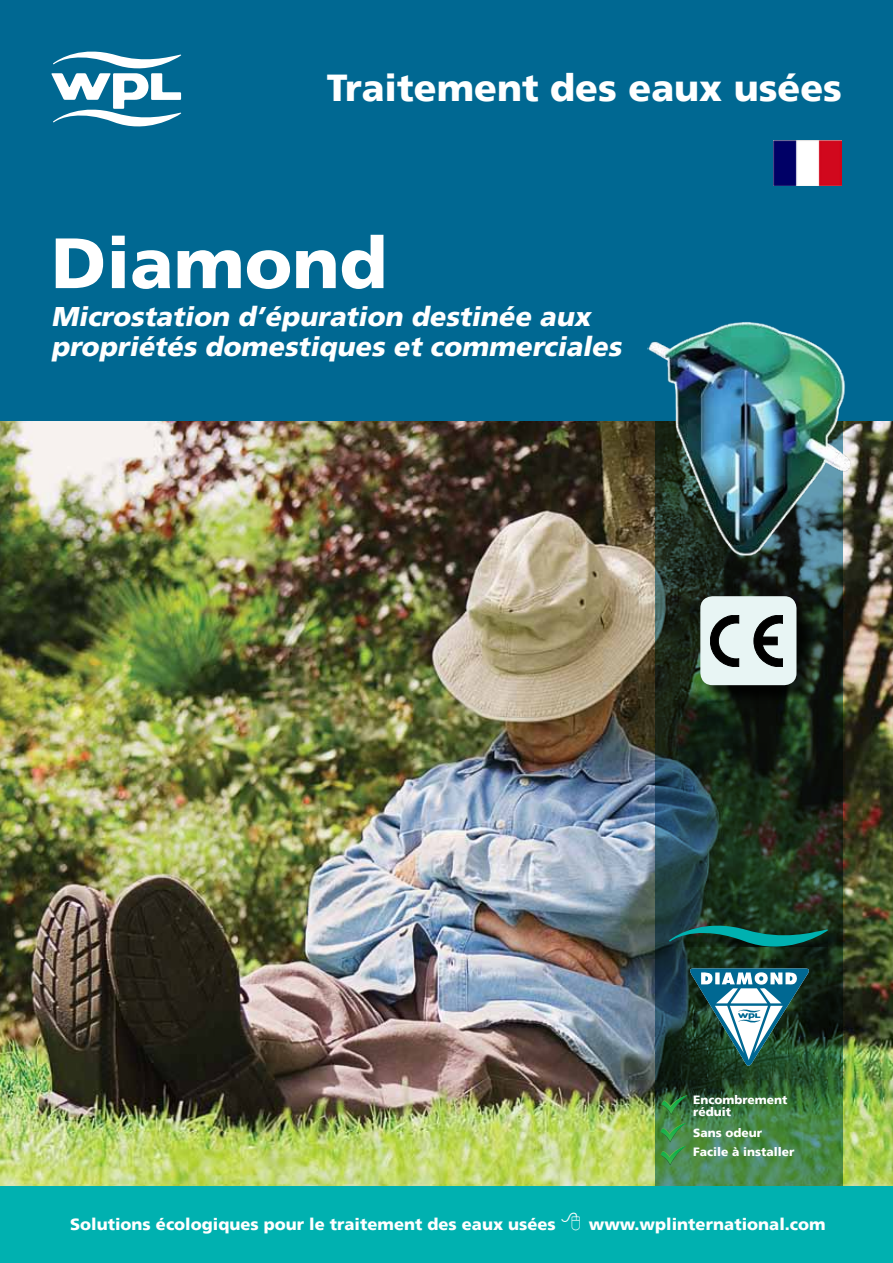
<style>
.page{position:relative;width:893px;height:1263px;background:#fff}
.page>*{position:absolute;margin:0;border:0;box-sizing:border-box;transform-origin:0 0}
.t1{font:900 71.1px "Frutiger";color:#fff}
.t2{font:900 37.5px "Frutiger";color:#fff}
.t3{font:italic 900 27px/30px "Frutiger";color:#fff}
.t4{font:900 16.5px "Frutiger";color:#fff}
.t5{font:900 12px/11.7px "Frutiger";color:#fff}
</style>
<div class="page">
<img style="left:0;top:421px;width:893px;height:765px">
<img style="left:655px;top:556px;width:187px;height:630px">
<div style="left:0;top:0;width:893px;height:421px;background:#006892"></div>
<div style="left:0;top:1186px;width:893px;height:77px;background:#00b1b0"></div>
<svg style="left:51px;top:51px;width:130px;height:76px"></svg>
<svg style="left:669px;top:926px;width:159px;height:20px;background:#0d5f57"></svg>
<svg style="left:661px;top:1095px;width:26px;height:20px"></svg>
<svg style="left:660px;top:1123px;width:26px;height:43px"></svg>
<svg style="left:688px;top:968px;width:121px;height:98px"></svg>
<img style="left:647px;top:322px;width:205px;height:234px">
<div style="left:703px;top:598px;width:112px;height:106px;background:#000;opacity:.75"></div>
<div style="left:700px;top:596px;width:96px;height:89px;background:#e8f5f4;border-radius:12px"></div>
<svg style="left:754px;top:615px;width:29px;height:52px"></svg>
<svg style="left:710px;top:615px;width:29px;height:52px"></svg>
<img style="left:774px;top:140px;width:68px;height:46px">
<h2 class="t2" style="left:327px;top:65px;width:517px">Traitement des eaux usées</h2>
<h1 class="t1" style="left:51px;top:220px;width:338px">Diamond</h1>
<h3 class="t3" style="left:51px;top:302px;width:577px">Microstation d’épuration destinée aux propriétés domestiques et commerciales</h3>
<p class="t5" style="left:693px;top:1094px;width:96px">Encombrement réduit</p>
<p class="t5" style="left:693px;top:1123px;width:103px;line-height:19.5px">Sans odeur<br>Facile à installer</p>
<p class="t4" style="left:70px;top:1214px;width:487px">Solutions écologiques pour le traitement des eaux usées</p>
<p class="t4" style="left:589px;top:1214px;width:238px">www.wplinternational.com</p>
</div>
